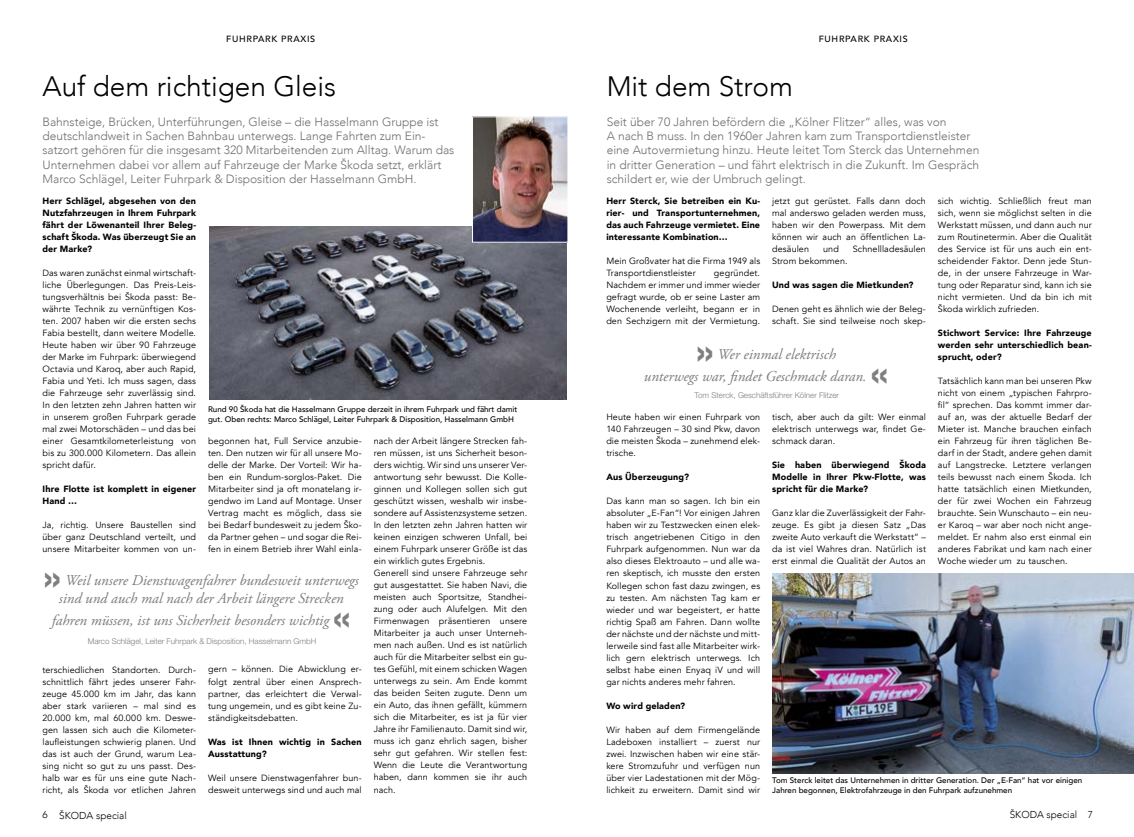
<style>
.page{position:relative;width:1134px;height:837px;background:#fff}
.page>*{position:absolute;margin:0;border:0;box-sizing:border-box;transform-origin:0 0}
.t1{font:700 40px "Helvetica Neue LT";color:#7f7f7f}
.t2{font:300 28px "Avenir";color:#000}
.t3{font:italic 15px/18px "Adobe Garamond Pro";color:#7a7b7a}
.t4{font:300 12px/14.4px "Avenir";color:#6e6e6e}
.t5{font:300 10px "Avenir";color:#000}
.t6{font:9px/12px "Avenir";letter-spacing:.01em;color:#000;text-align:justify}
.t7{font:900 9px/12px "Avenir";letter-spacing:.015em;color:#000;text-align:justify}
.t8{font:500 9px "Avenir";letter-spacing:.08em;color:#000}
.t9{font:500 8px/9.6px "Avenir";color:#000}
.t10{font:300 8px "Helvetica Neue LT";color:#7f7f7f}
</style>
<div class="page">
<img style="left:210px;top:227px;width:357px;height:172px">
<img style="left:474px;top:118px;width:92px;height:123px">
<div style="left:472px;top:116px;width:96px;height:127px;border:1px solid #fff"></div>
<img style="left:772px;top:573px;width:362px;height:199px">
<p class="t8" style="left:226px;top:31px;width:91px">FUHRPARK PRAXIS</p>
<h2 class="t2" style="left:43px;top:70px;width:295px">Auf dem richtigen Gleis</h2>
<h2 class="t2" style="left:607px;top:70px;width:188px">Mit dem Strom</h2>
<p class="t8" style="left:819px;top:31px;width:91px">FUHRPARK PRAXIS</p>
<p class="t4" style="left:43px;top:114px;width:413px">Bahnsteige, Brücken, Unterführungen, Gleise – die Hasselmann Gruppe ist deutschlandweit in Sachen Bahnbau unterwegs. Lange Fahrten zum Ein&shy;satzort gehören für die insgesamt 320 Mitarbeitenden zum Alltag. Warum das Unternehmen dabei vor allem auf Fahrzeuge der Marke Škoda setzt, erklärt Marco Schlägel, Leiter Fuhrpark &amp; Disposition der Hasselmann GmbH.</p>
<p class="t4" style="left:607px;top:114px;width:374px">Seit über 70 Jahren befördern die „Kölner Flitzer“ alles, was von<br>A nach B muss. In den 1960er Jahren kam zum Transportdienstleister eine Autovermietung hinzu. Heute leitet Tom Sterck das Unternehmen in dritter Generation – und fährt elektrisch in die Zukunft. Im Gespräch schildert er, wie der Umbruch gelingt.</p>
<p class="t7" style="left:43px;top:195px;width:155px">Herr Schlägel, abgesehen von den Nutzfahrzeugen in Ihrem Fuhrpark fährt der Löwenanteil Ihrer Beleg&shy;schaft Škoda. Was überzeugt Sie an der Marke?</p>
<p class="t6" style="left:43px;top:267px;width:155px">Das waren zunächst einmal wirtschaft&shy;liche Überlegungen. Das Preis-Leis&shy;tungsverhältnis bei Škoda passt: Be&shy;währte Technik zu vernünftigen Kos&shy;ten. 2007 haben wir die ersten sechs Fabia bestellt, dann weitere Modelle.<br>Heute haben wir über 90 Fahrzeuge der Marke im Fuhrpark: überwiegend Octavia und Karoq, aber auch Rapid, Fabia und Yeti. Ich muss sagen, dass die Fahrzeuge sehr zuverlässig sind.<br>In den letzten zehn Jahren hatten wir in unserem großen Fuhrpark gerade mal zwei Motorschäden – und das bei einer Gesamtkilometerleistung von bis zu 300.000 Kilometern. Das allein spricht dafür.</p>
<p class="t7" style="left:43px;top:483px;width:155px">Ihre Flotte ist komplett in eigener<br>Hand …</p>
<p class="t6" style="left:43px;top:519px;width:155px">Ja, richtig. Unsere Baustellen sind über ganz Deutschland verteilt, und unsere Mitarbeiter kommen von un-</p>
<p class="t9" style="left:208px;top:404px;width:311px">Rund 90 Škoda hat die Hasselmann Gruppe derzeit in ihrem Fuhrpark und fährt damit gut. Oben rechts: Marco Schlägel, Leiter Fuhrpark &amp; Disposition, Hasselmann GmbH</p>
<p class="t6" style="left:374px;top:435px;width:155px;text-align:left">nach der Arbeit längere Strecken fah&shy;ren müssen, ist uns Sicherheit beson&shy;ders wichtig. Wir sind uns unserer Ver&shy;antwortung sehr bewusst. Die Kolle&shy;ginnen und Kollegen sollen sich gut geschützt wissen, weshalb wir insbe&shy;sondere auf Assistenzsysteme setzen.<br>In den letzten zehn Jahren hatten wir keinen einzigen schweren Unfall, bei einem Fuhrpark unserer Größe ist das ein wirklich gutes Ergebnis.<br>Generell sind unsere Fahrzeuge sehr gut ausgestattet. Sie haben Navi, die meisten auch Sportsitze, Standhei&shy;zung oder auch Alufelgen. Mit den Firmenwagen präsentieren unsere Mitarbeiter ja auch unser Unterneh&shy;men nach außen. Und es ist natürlich auch für die Mitarbeiter selbst ein gu&shy;tes Gefühl, mit einem schicken Wagen unterwegs zu sein. Am Ende kommt das beiden Seiten zugute. Denn um ein Auto, das ihnen gefällt, kümmern sich die Mitarbeiter, es ist ja für vier Jahre ihr Familienauto. Damit sind wir, muss ich ganz ehrlich sagen, bisher sehr gut gefahren. Wir stellen fest:<br>Wenn die Leute die Verantwortung haben, dann kommen sie ihr auch nach.</p>
<p class="t6" style="left:208px;top:435px;width:155px">begonnen hat, Full Service anzubie&shy;ten. Den nutzen wir für all unsere Mo&shy;delle der Marke. Der Vorteil: Wir ha&shy;ben ein Rundum-sorglos-Paket. Die Mitarbeiter sind ja oft monatelang ir&shy;gendwo im Land auf Montage. Unser Vertrag macht es möglich, dass sie bei Bedarf bundesweit zu jedem Ško&shy;da Partner gehen – und sogar die Rei&shy;fen in einem Betrieb ihrer Wahl einla-</p>
<h1 class="t1" style="left:44px;top:551px;width:19px">»</h1>
<h3 class="t3" style="left:59px;top:571px;width:302px;text-indent:6px">Weil unsere Dienstwagenfahrer bundesweit unterwegs sind und auch mal nach der Arbeit längere Strecken</h3>
<h3 class="t3" style="left:52px;top:611px;width:279px">fahren müssen, ist uns Sicherheit besonders wichtig</h3>
<h1 class="t1" style="left:333px;top:591px;width:19px">«</h1>
<p class="t10" style="left:88px;top:635px;width:230px">Marco Schlägel, Leiter Fuhrpark &amp; Disposition, Hasselmann GmbH</p>
<p class="t6" style="left:208px;top:663px;width:155px">gern – können. Die Abwicklung er&shy;folgt zentral über einen Ansprech&shy;partner, das erleichtert die Verwal&shy;tung ungemein, und es gibt keine Zu&shy;ständigkeitsdebatten.</p>
<p class="t7" style="left:208px;top:734px;width:155px">Was ist Ihnen wichtig in Sachen<br>Ausstattung?</p>
<p class="t6" style="left:208px;top:771px;width:155px">Weil unsere Dienstwagenfahrer bun&shy;desweit unterwegs sind und auch mal</p>
<p class="t6" style="left:43px;top:663px;width:155px">terschiedlichen Standorten. Durch&shy;schnittlich fährt jedes unserer Fahr&shy;zeuge 45.000 km im Jahr, das kann aber stark variieren – mal sind es 20.000 km, mal 60.000 km. Deswe&shy;gen lassen sich auch die Kilometer&shy;laufleistungen schwierig planen. Und das ist auch der Grund, warum Lea&shy;sing nicht so gut zu uns passt. Des&shy;halb war es für uns eine gute Nach&shy;richt, als Škoda vor etlichen Jahren</p>
<p class="t6" style="left:938px;top:195px;width:155px">sich wichtig. Schließlich freut man sich, wenn sie möglichst selten in die Werkstatt müssen, und dann auch nur zum Routinetermin. Aber die Qualität des Service ist für uns auch ein ent&shy;scheidender Faktor. Denn jede Stun&shy;de, in der unsere Fahrzeuge in War&shy;tung oder Reparatur sind, kann ich sie nicht vermieten. Und da bin ich mit Škoda wirklich zufrieden.</p>
<p class="t7" style="left:938px;top:327px;width:155px">Stichwort Service: Ihre Fahrzeuge werden sehr unterschiedlich bean&shy;sprucht, oder?</p>
<p class="t6" style="left:938px;top:375px;width:155px">Tatsächlich kann man bei unseren Pkw nicht von einem „typischen Fahrpro&shy;fil“ sprechen. Das kommt immer dar&shy;auf an, was der aktuelle Bedarf der Mieter ist. Manche brauchen einfach ein Fahrzeug für ihren täglichen Be&shy;darf in der Stadt, andere gehen damit auf Langstrecke. Letztere verlangen teils bewusst nach einem Škoda. Ich hatte tatsächlich einen Mietkunden, der für zwei Wochen ein Fahrzeug brauchte. Sein Wunschauto – ein neu&shy;er Karoq – war aber noch nicht ange&shy;meldet. Er nahm also erst einmal ein anderes Fabrikat und kam nach einer Woche wieder um zu tauschen.</p>
<p class="t6" style="left:772px;top:195px;width:155px">jetzt gut gerüstet. Falls dann doch mal anderswo geladen werden muss, haben wir den Powerpass. Mit dem können wir auch an öffentlichen La&shy;desäulen</p>
<p class="t7" style="left:606px;top:195px;width:155px">Herr Sterck, Sie betreiben ein Ku&shy;rier- und Transportunternehmen, das auch Fahrzeuge vermietet. Eine interessante Kombination…</p>
<p class="t6" style="left:606px;top:255px;width:155px">Mein Großvater hat die Firma 1949 als<br>Transportdienstleister</p>
<p class="t6" style="left:823px;top:243px;width:17px">und</p>
<p class="t6" style="left:853px;top:243px;width:75px">Schnellladesäulen</p>
<p class="t6" style="left:772px;top:255px;width:77px">Strom bekommen.</p>
<p class="t7" style="left:772px;top:279px;width:143px">Und was sagen die Mietkunden?</p>
<p class="t6" style="left:772px;top:303px;width:155px">Denen geht es ähnlich wie der Beleg&shy;schaft. Sie sind teilweise noch skep-</p>
<p class="t6" style="left:606px;top:267px;width:155px;text-indent:108px">gegründet.<br>Nachdem er immer und immer wieder gefragt wurde, ob er seine Laster am Wochenende verleiht, begann er in den Sechzigern mit der Vermietung.</p>
<h1 class="t1" style="left:696px;top:325px;width:19px">»</h1>
<h3 class="t3" style="left:644px;top:343px;width:224px;line-height:22px;text-indent:74px">Wer einmal elektrisch unterwegs war, findet Geschmack daran.</h3>
<h1 class="t1" style="left:870px;top:348px;width:19px">«</h1>
<p class="t10" style="left:695px;top:390px;width:146px">Tom Sterck, Geschäftsführer Kölner Flitzer</p>
<p class="t6" style="left:772px;top:411px;width:155px">tisch, aber auch da gilt: Wer einmal elektrisch unterwegs war, findet Ge&shy;schmack daran.</p>
<p class="t7" style="left:772px;top:459px;width:155px">Sie haben überwiegend Škoda Modelle in Ihrer Pkw-Flotte, was spricht für die Marke?</p>
<p class="t6" style="left:772px;top:507px;width:155px">Ganz klar die Zuverlässigkeit der Fahr&shy;zeuge. Es gibt ja diesen Satz „Das zweite Auto verkauft die Werkstatt“ – da ist viel Wahres dran. Natürlich ist erst einmal die Qualität der Autos an</p>
<p class="t6" style="left:606px;top:411px;width:155px">Heute haben wir einen Fuhrpark von 140 Fahrzeugen – 30 sind Pkw, davon die meisten Škoda – zunehmend elek&shy;trische.</p>
<p class="t7" style="left:606px;top:471px;width:84px">Aus Überzeugung?</p>
<p class="t6" style="left:606px;top:495px;width:155px">Das kann man so sagen. Ich bin ein absoluter „E-Fan“! Vor einigen Jahren haben wir zu Testzwecken einen elek&shy;trisch angetriebenen Citigo in den Fuhrpark aufgenommen. Nun war da also dieses Elektroauto – und alle wa&shy;ren skeptisch, ich musste den ersten Kollegen schon fast dazu zwingen, es zu testen. Am nächsten Tag kam er wieder und war begeistert, er hatte richtig Spaß am Fahren. Dann wollte der nächste und der nächste und mitt&shy;lerweile sind fast alle Mitarbeiter wirk&shy;lich gern elektrisch unterwegs. Ich selbst habe einen Enyaq iV und will gar nichts anderes mehr fahren.</p>
<p class="t7" style="left:606px;top:699px;width:80px">Wo wird geladen?</p>
<p class="t6" style="left:606px;top:723px;width:155px">Wir haben auf dem Firmengelände Ladeboxen installiert – zuerst nur zwei. Inzwischen haben wir eine stär&shy;kere Stromzufuhr und verfügen nun über vier Ladestationen mit der Mög&shy;lichkeit zu erweitern. Damit sind wir</p>
<p class="t9" style="left:772px;top:775px;width:311px">Tom Sterck leitet das Unternehmen in dritter Generation. Der „E-Fan“ hat vor einigen<br>Jahren begonnen, Elektrofahrzeuge in den Fuhrpark aufzunehmen</p>
<p class="t5" style="left:43px;top:808px;width:86px">6 ŠKODA special</p>
<p class="t5" style="left:1010px;top:808px;width:85px">ŠKODA special 7</p>
</div>
